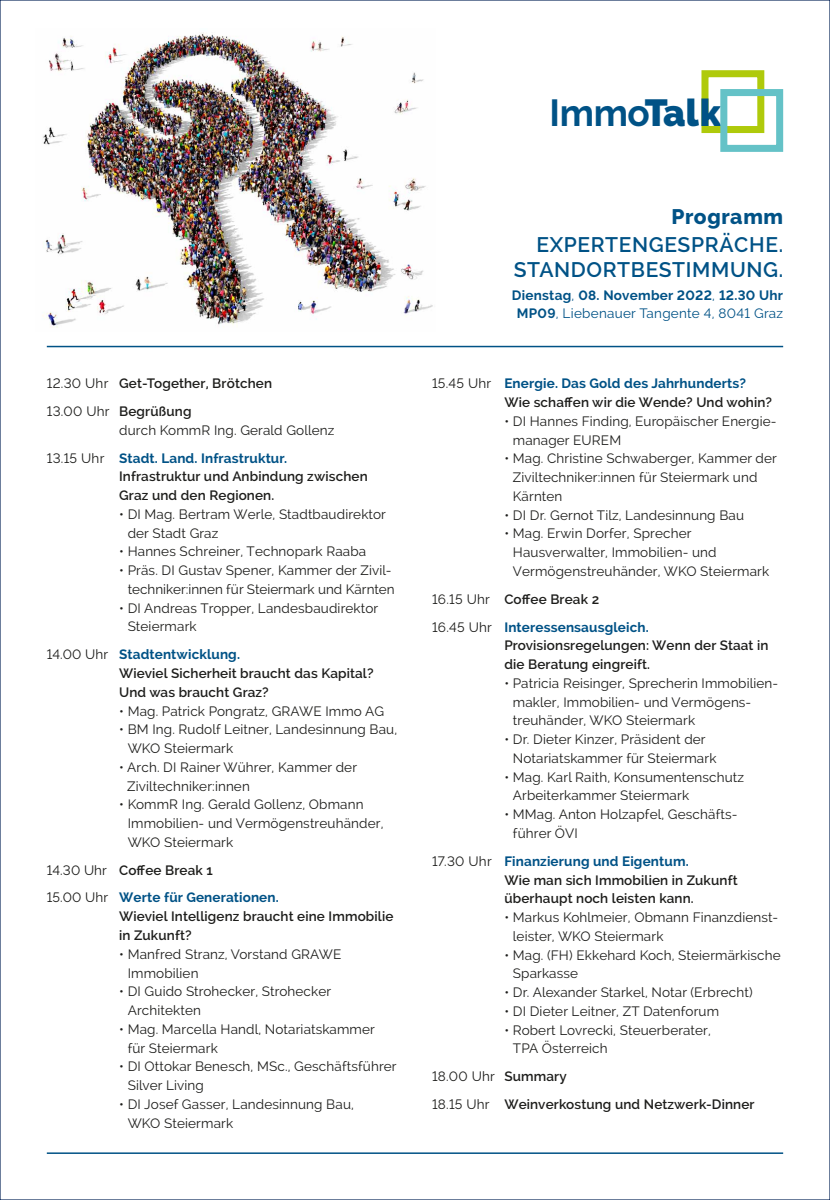
<style>
.page{position:relative;width:830px;height:1200px;background:#fff}
.page>*{position:absolute;margin:0;border:0;box-sizing:border-box;transform-origin:0 0}
.t1{font:700 37.65px "Raleway";color:#005286}
.t2{font:600 21px/25.2px "Raleway";letter-spacing:.03em;color:#005286;text-align:right}
.t3{font:800 21px "Raleway";letter-spacing:.03em;color:#005286}
.t4{font:13.5px/18.8px "Raleway";letter-spacing:.01em;color:#1d1d1b}
.t5{font:600 13.5px/18.8px "Raleway";letter-spacing:.01em;color:#1d1d1b}
.t6{font:700 13.5px/27.8px "Raleway";letter-spacing:.01em;color:#005286}
.s1{font-weight:400}
.s2{font-weight:700;color:#005286}
.s3{font-weight:400;color:#1d1d1b}
.s4{font-weight:600;color:#1d1d1b}
.s5{font-weight:800}
</style>
<div class="page">
<img style="left:42px;top:32px;width:391px;height:296px">
<hr style="left:47px;top:1152px;width:735px;height:1px;background:#005286">
<hr style="left:47px;top:346px;width:735px;height:1px;background:#005286">
<div style="left:701px;top:70px;width:63px;height:63px;border:7px solid #afca0b"></div>
<div style="left:720px;top:89px;width:62px;height:63px;border:7px solid #64c2c7"></div>
<p class="t5" style="left:47px;top:369px;width:227px;line-height:27.8px"><span class="s1">12.30 Uhr</span> Get-Together, Brötchen<br><span class="s1">13.00 Uhr</span> Begrüßung</p>
<p class="t4" style="left:47px;top:416px;width:289px;line-height:27.8px;text-indent:72px">durch KommR Ing. Gerald Gollenz<br>13.15 Uhr <span class="s2">Stadt. Land. Infrastruktur.</span></p>
<p class="t5" style="left:119px;top:467px;width:250px">Infrastruktur und Anbindung zwischen<br>Graz und den Regionen.</p>
<p class="t4" style="left:128px;top:504px;width:260px;text-indent:-9px">• DI Mag. Bertram Werle, Stadtbaudirektor der Stadt Graz</p>
<p class="t4" style="left:119px;top:542px;width:248px">• Hannes Schreiner, Technopark Raaba</p>
<p class="t4" style="left:119px;top:561px;width:277px;text-align:right">• Präs. DI Gustav Spener, Kammer der Zivil&shy;techniker:innen für Steiermark und Kärnten</p>
<p class="t4" style="left:128px;top:598px;width:252px;text-indent:-9px">• DI Andreas Tropper, Landesbaudirektor<br>Steiermark</p>
<p class="t5" style="left:119px;top:645px;width:256px;text-indent:-72px"><span class="s1">14.00 Uhr</span> <span class="s2">Stadtentwicklung.<br></span>Wieviel Sicherheit braucht das Kapital?<br>Und was braucht Graz?</p>
<p class="t4" style="left:119px;top:701px;width:266px">• Mag. Patrick Pongratz, GRAWE Immo AG</p>
<p class="t4" style="left:128px;top:720px;width:271px;text-indent:-9px">• BM Ing. Rudolf Leitner, Landesinnung Bau,<br>WKO Steiermark</p>
<p class="t4" style="left:127px;top:757px;width:231px;text-indent:-8px">• Arch. DI Rainer Wührer, Kammer der<br>Ziviltechniker:innen</p>
<p class="t4" style="left:128px;top:795px;width:257px;text-indent:-9px">• KommR Ing. Gerald Gollenz, Obmann<br>Immobilien- und Vermögenstreuhänder,<br>WKO Steiermark</p>
<p class="t6" style="left:47px;top:855px;width:233px"><span class="s3">14.30 Uhr</span> <span class="s4">Coffee Break 1<br></span><span class="s3">15.00 Uhr</span> Werte für Generationen.</p>
<p class="t5" style="left:119px;top:906px;width:276px">Wieviel Intelligenz braucht eine Immobilie in Zukunft?</p>
<p class="t4" style="left:128px;top:944px;width:215px;text-indent:-9px">• Manfred Stranz, Vorstand GRAWE<br>Immobilien</p>
<p class="t4" style="left:128px;top:981px;width:205px;text-indent:-9px">• DI Guido Strohecker, Strohecker<br>Architekten</p>
<p class="t4" style="left:128px;top:1019px;width:249px;text-indent:-9px">• Mag. Marcella Handl, Notariatskammer für Steiermark</p>
<p class="t4" style="left:128px;top:1056px;width:270px;text-indent:-9px">• DI Ottokar Benesch, MSc., Geschäftsführer<br>Silver Living</p>
<p class="t4" style="left:128px;top:1094px;width:228px;text-indent:-9px">• DI Josef Gasser, Landesinnung Bau,<br>WKO Steiermark</p>
<h1 class="t1" style="left:549px;top:91px;width:173px">Immo<span class="s5">Talk</span></h1>
<h2 class="t3" style="left:671px;top:204px;width:113px">Programm</h2>
<h2 class="t2" style="left:513px;top:232px;width:271px">EXPERTENGESPRÄCHE.<br>STANDORTBESTIMMUNG.</h2>
<p class="t6" style="left:511px;top:286px;width:273px;line-height:18px;text-align:center">Dienstag<span class="s1">,</span> 08. November 2022<span class="s1">,</span> 12.30 Uhr<br>MP09<span class="s1">, Liebenauer Tangente 4, 8041 Graz</span></p>
<p class="t5" style="left:504px;top:374px;width:269px;text-indent:-72px"><span class="s1">15.45 Uhr</span> <span class="s2">Energie. Das Gold des Jahrhunderts?<br></span>Wie schaffen wir die Wende? Und wohin?</p>
<p class="t4" style="left:512px;top:411px;width:263px;text-indent:-9px">• DI Hannes Finding, Europäischer Energie&shy;manager EUREM</p>
<p class="t4" style="left:512px;top:449px;width:265px;text-indent:-8px">• Mag. Christine Schwaberger, Kammer der<br>Ziviltechniker:innen für Steiermark und<br>Kärnten</p>
<p class="t4" style="left:504px;top:505px;width:241px">• DI Dr. Gernot Tilz, Landesinnung Bau</p>
<p class="t4" style="left:512px;top:524px;width:258px;text-indent:-9px">• Mag. Erwin Dorfer, Sprecher<br>Hausverwalter, Immobilien- und<br>Vermögenstreuhänder, WKO Steiermark</p>
<p class="t6" style="left:432px;top:585px;width:218px"><span class="s3">16.15 Uhr</span> <span class="s4">Coffee Break 2<br></span><span class="s3">16.45 Uhr</span> Interessensausgleich.</p>
<p class="t5" style="left:504px;top:636px;width:265px">Provisionsregelungen: Wenn der Staat in die Beratung eingreift.</p>
<p class="t4" style="left:512px;top:673px;width:265px;text-indent:-9px">• Patricia Reisinger, Sprecherin Immobilien&shy;makler, Immobilien- und Vermögens&shy;treuhänder, WKO Steiermark</p>
<p class="t4" style="left:512px;top:729px;width:205px;text-indent:-9px">• Dr. Dieter Kinzer, Präsident der<br>Notariatskammer für Steiermark</p>
<p class="t4" style="left:512px;top:767px;width:232px;text-indent:-9px">• Mag. Karl Raith, Konsumentenschutz<br>Arbeiterkammer Steiermark</p>
<p class="t4" style="left:512px;top:804px;width:226px;text-indent:-9px">• MMag. Anton Holzapfel, Geschäfts&shy;führer ÖVI</p>
<p class="t5" style="left:504px;top:851px;width:235px;text-indent:-72px"><span class="s1">17.30 Uhr</span> <span class="s2">Finanzierung und Eigentum.<br></span>Wie man sich Immobilien in Zukunft überhaupt noch leisten kann.</p>
<p class="t4" style="left:512px;top:907px;width:265px;text-indent:-9px">• Markus Kohlmeier, Obmann Finanzdienst&shy;leister, WKO Steiermark</p>
<p class="t4" style="left:512px;top:945px;width:269px;text-indent:-9px">• Mag. (FH) Ekkehard Koch, Steiermärkische<br>Sparkasse</p>
<p class="t4" style="left:504px;top:982px;width:250px">• Dr. Alexander Starkel, Notar (Erbrecht)</p>
<p class="t4" style="left:504px;top:1001px;width:216px">• DI Dieter Leitner, ZT Datenforum</p>
<p class="t4" style="left:512px;top:1020px;width:199px;text-indent:-9px">• Robert Lovrecki, Steuerberater,<br>TPA Österreich</p>
<p class="t5" style="left:432px;top:1062px;width:324px;line-height:27.8px"><span class="s1">18.00 Uhr</span> Summary<br><span class="s1">18.15 Uhr</span> Weinverkostung und Netzwerk-Dinner</p>
</div>
